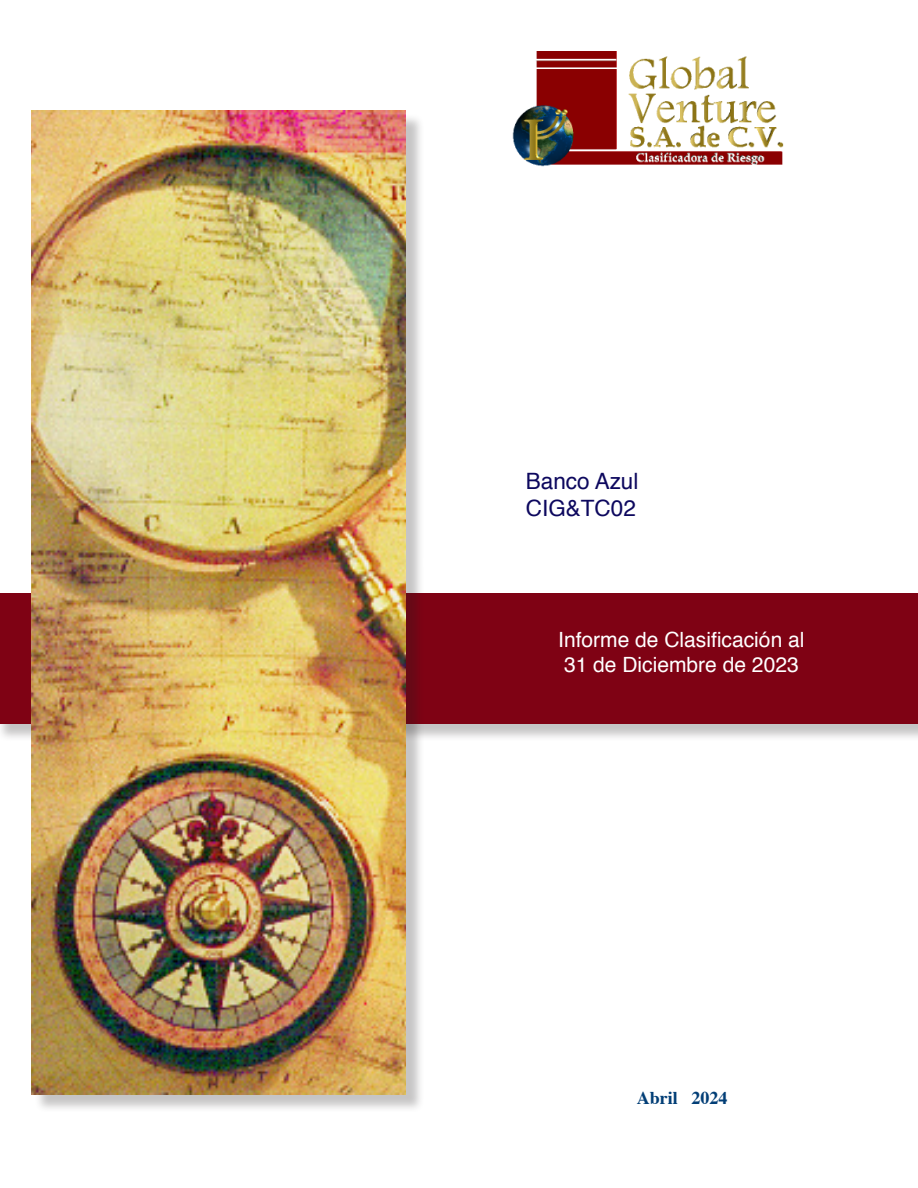
<style>
.page{position:relative;width:918px;height:1188px;background:#fff}
.page>*{position:absolute;margin:0;border:0;box-sizing:border-box;transform-origin:0 0}
.t1{font:22.5px/27px "Helvetica";color:#0d085e}
.t2{font:21px/25.2px "Helvetica";color:#fff}
.t3{font:700 18px "Times";color:#023e76}
</style>
<div class="page">
<div style="left:0;top:596px;width:918px;height:147px;background:#231f20;opacity:.26"></div>
<div style="left:0;top:593px;width:918px;height:131px;background:#7f0214"></div>
<div style="left:34px;top:113px;width:391px;height:1000px;background:#231f20;opacity:.26"></div>
<img style="left:32px;top:111px;width:374px;height:983px">
<img style="left:512px;top:51px;width:272px;height:116px">
<p class="t1" style="left:526px;top:469px;width:114px">Banco Azul<br>CIG&amp;TC02</p>
<p class="t2" style="left:558px;top:628px;width:248px">Informe de Clasificación al<br>31 de Diciembre de 2023</p>
<p class="t3" style="left:637px;top:1081px;width:92px">Abril 2024</p>
</div>
